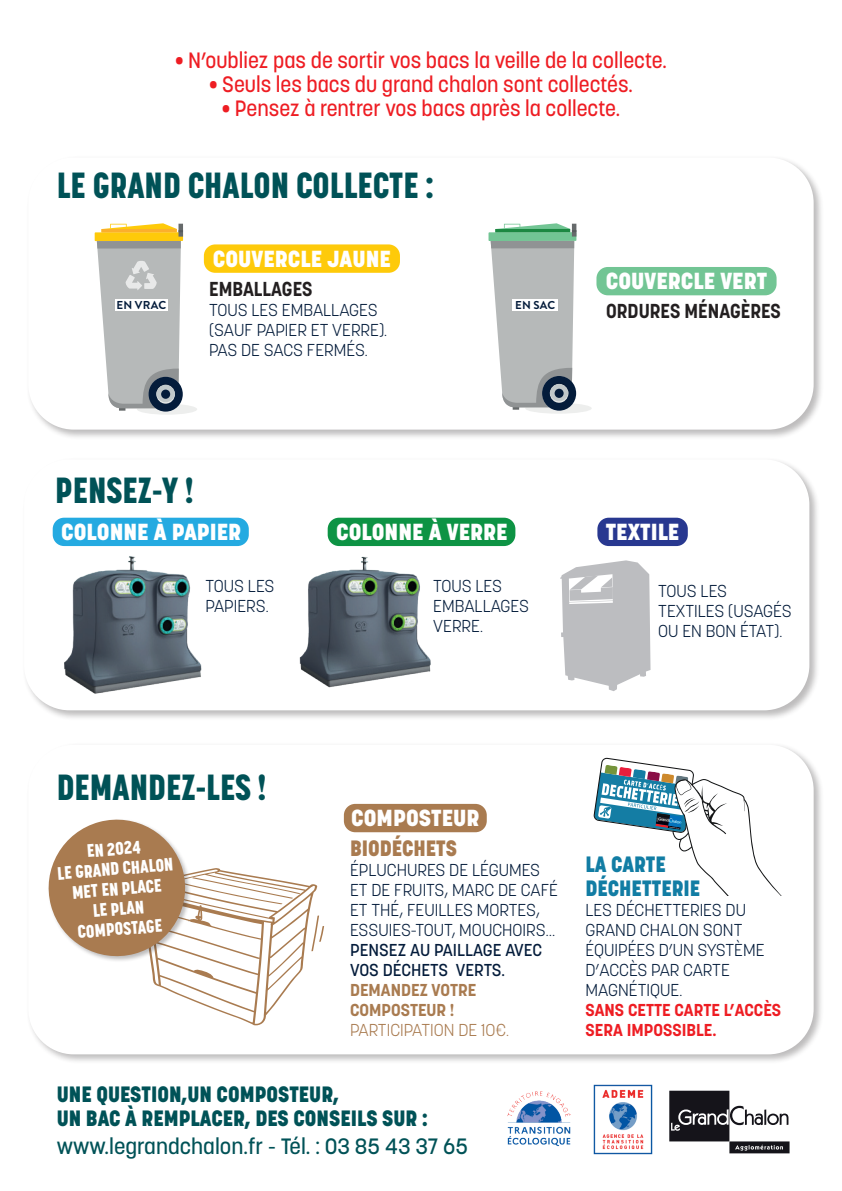
<style>
.page{position:relative;width:842px;height:1191px;background:#fff}
.page>*{position:absolute;margin:0;border:0;box-sizing:border-box;transform-origin:0 0}
.t1{font:800 36px "Korolev Condensed";color:#005257}
.t2{font:800 23px "Korolev";color:#fff}
.t3{font:500 22px "Korolev";color:#ee1d23;scale:.95 1}
.t4{font:800 22px/24px "Korolev";color:#005257;scale:.95 1}
.t5{font:500 22px "Korolev";color:#005257}
.t6{font:800 22px/24px "Korolev";color:#127da4;scale:.95 1}
.t7{font:800 22px "Korolev";color:#a97b50;scale:.95 1}
.t8{font:700 20px "Korolev";color:#231f20;scale:.95 1}
.t9{font:800 18px/20px "Korolev Condensed";color:#fff;text-align:center}
.t10{font:300 17.2px/20px "Korolev";color:#041c3b}
.t11{font:500 17.2px/20px "Korolev";color:#041c3b}
.t12{font:700 17.2px/20px "Korolev";color:#ee1d23}
.t13{font:700 17.2px/20px "Korolev";color:#a97b50}
.t14{font:300 17.2px "Korolev";color:#a97b50}
.t15{font:700 11.4px "Brandon Grotesque";letter-spacing:.02em;color:#041c3b}
.s1{font-weight:300;font-size:18px}
</style>
<div class="page">
<div style="left:26px;top:155px;width:798px;height:285px;background:#231f20;opacity:.3"></div>
<div style="left:28px;top:157px;width:786px;height:272px;background:#fff;border-radius:45px"></div>
<div style="left:26px;top:742px;width:798px;height:322px;background:#231f20;opacity:.3"></div>
<div style="left:28px;top:744px;width:786px;height:310px;background:#fff;border-radius:45px"></div>
<div style="left:22px;top:457px;width:798px;height:263px;background:#231f20;opacity:.3"></div>
<div style="left:24px;top:459px;width:785px;height:251px;background:#fff;border-radius:45px"></div>
<svg style="left:560px;top:560px;width:90px;height:131px"></svg>
<div style="left:344px;top:804px;width:143px;height:28px;background:#a97b50;border-radius:11px"></div>
<div style="left:597px;top:518px;width:91px;height:28px;background:#283890;border-radius:11px"></div>
<div style="left:328px;top:518px;width:187px;height:28px;background:#0d9344;border-radius:11px"></div>
<div style="left:596px;top:267px;width:180px;height:28px;background:#72c594;border-radius:11px"></div>
<div style="left:204px;top:244px;width:196px;height:29px;background:#feca0a;border-radius:11px"></div>
<svg style="left:594px;top:758px;width:220px;height:137px"></svg>
<img style="left:64px;top:556px;width:138px;height:138px">
<img style="left:299px;top:556px;width:132px;height:132px">
<img style="left:593px;top:1084px;width:60px;height:71px">
<img style="left:507px;top:1091px;width:64px;height:56px">
<svg style="left:669px;top:1090px;width:120px;height:63px"></svg>
<div style="left:95px;top:232px;width:88px;height:9px;background:#feca0a"></div>
<div style="left:178px;top:224px;width:5px;height:13px;background:#666a6b"></div>
<svg style="left:101px;top:223px;width:82px;height:9px"></svg>
<svg style="left:97px;top:241px;width:100px;height:174px"></svg>
<div style="left:115px;top:299px;width:53px;height:12px;background:#fff"></div>
<div style="left:488px;top:232px;width:88px;height:9px;background:#72c594"></div>
<svg style="left:491px;top:241px;width:101px;height:173px"></svg>
<hr style="left:572px;top:224px;width:4px;height:12px;background:#666a6b">
<svg style="left:495px;top:223px;width:81px;height:9px"></svg>
<div style="left:512px;top:299px;width:46px;height:11px;background:#fff"></div>
<svg style="left:48px;top:819px;width:276px;height:206px"></svg>
<div style="left:53px;top:518px;width:196px;height:28px;background:#24aae1;border-radius:11px"></div>
<p class="t3" style="left:175px;top:47px;width:519px"><span class="s1">•</span> N’oubliez pas de sortir vos bacs la veille de la collecte.</p>
<p class="t3" style="left:209px;top:71px;width:448px"><span class="s1">•</span> Seuls les bacs du grand chalon sont collectés.</p>
<p class="t3" style="left:222px;top:95px;width:421px"><span class="s1">•</span> Pensez à rentrer vos bacs après la collecte.</p>
<h1 class="t1" style="left:57px;top:163px;width:379px">LE GRAND CHALON COLLECTE :</h1>
<h2 class="t2" style="left:213px;top:244px;width:180px">COUVERCLE JAUNE</h2>
<p class="t8" style="left:209px;top:276px;width:110px">EMBALLAGES</p>
<p class="t10" style="left:209px;top:300px;width:180px">TOUS LES EMBALLAGES (SAUF PAPIER ET VERRE).<br>PAS DE SACS FERMÉS.</p>
<p class="t15" style="left:117px;top:297px;width:51px">EN VRAC</p>
<p class="t15" style="left:515px;top:297px;width:42px">EN SAC</p>
<h1 class="t1" style="left:55px;top:468px;width:140px">PENSEZ-Y !</h1>
<h2 class="t2" style="left:606px;top:267px;width:163px">COUVERCLE VERT</h2>
<p class="t8" style="left:606px;top:299px;width:186px">ORDURES MÉNAGÈRES</p>
<h2 class="t2" style="left:61px;top:517px;width:182px">COLONNE À PAPIER</h2>
<p class="t10" style="left:206px;top:576px;width:70px">TOUS LES<br>PAPIERS.</p>
<h1 class="t1" style="left:57px;top:764px;width:211px">DEMANDEZ-LES !</h1>
<p class="t9" style="left:55px;top:842px;width:118px;rotate:-4deg">EN 2024<br>LE GRAND CHALON<br>MET EN PLACE<br>LE PLAN<br>COMPOSTAGE</p>
<h2 class="t2" style="left:336px;top:517px;width:173px">COLONNE À VERRE</h2>
<h2 class="t2" style="left:606px;top:517px;width:75px">TEXTILE</h2>
<p class="t10" style="left:433px;top:576px;width:97px">TOUS LES<br>EMBALLAGES<br>VERRE.</p>
<p class="t10" style="left:658px;top:580px;width:135px">TOUS LES<br>TEXTILES (USAGÉS<br>OU EN BON ÉTAT).</p>
<h2 class="t2" style="left:351px;top:804px;width:130px">COMPOSTEUR</h2>
<p class="t7" style="left:350px;top:834px;width:114px">BIODÉCHETS</p>
<p class="t10" style="left:350px;top:859px;width:209px">ÉPLUCHURES DE LÉGUMES<br>ET DE FRUITS, MARC DE CAFÉ<br>ET THÉ, FEUILLES MORTES,<br>ESSUIES-TOUT, MOUCHOIRS…</p>
<p class="t11" style="left:350px;top:940px;width:194px">PENSEZ AU PAILLAGE AVEC<br>VOS DÉCHETS VERTS.</p>
<p class="t13" style="left:350px;top:980px;width:128px">DEMANDEZ VOTRE<br>COMPOSTEUR !</p>
<p class="t14" style="left:350px;top:1019px;width:160px">PARTICIPATION DE 10€.</p>
<p class="t6" style="left:585px;top:852px;width:122px">LA CARTE<br>DÉCHETTERIE</p>
<p class="t10" style="left:585px;top:899px;width:181px">LES DÉCHETTERIES DU<br>GRAND CHALON SONT<br>ÉQUIPÉES D’UN SYSTÈME<br>D’ACCÈS PAR CARTE<br>MAGNÉTIQUE.</p>
<p class="t12" style="left:585px;top:999px;width:197px">SANS CETTE CARTE L’ACCÈS<br>SERA IMPOSSIBLE.</p>
<p class="t4" style="left:57px;top:1082px;width:392px">UNE QUESTION,UN COMPOSTEUR,<br>UN BAC À REMPLACER, DES CONSEILS SUR :</p>
<p class="t5" style="left:57px;top:1132px;width:413px">www.legrandchalon.fr - Tél. : 03 85 43 37 65</p>
</div>
